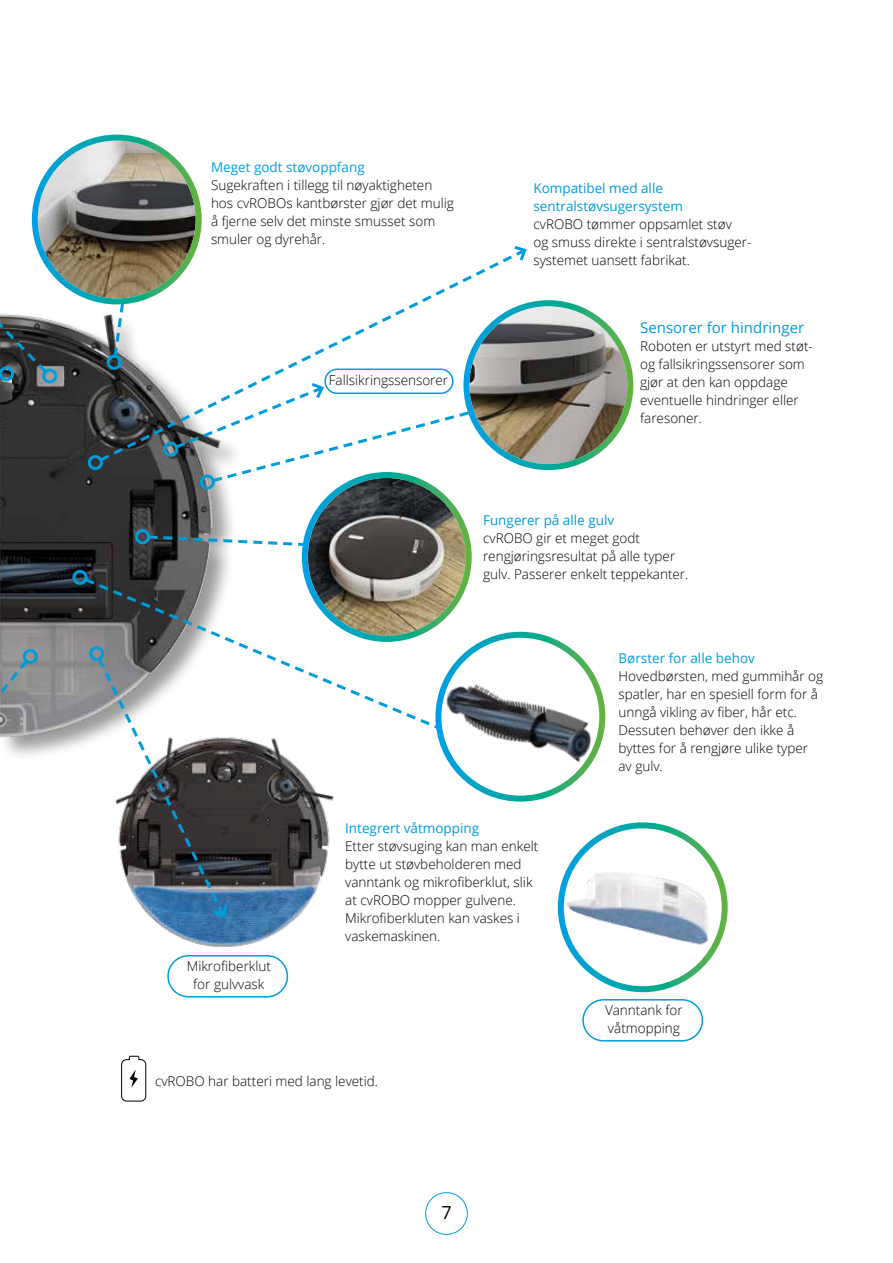
<style>
.page{position:relative;width:893px;height:1263px;background:#fff}
.page>*{position:absolute;margin:0;border:0;box-sizing:border-box;transform-origin:0 0}
.t1{font:18px "Open Sans";color:#000}
.t2{font:15px "Open Sans";color:#009cda}
.t3{font:300 13.5px/18px "Open Sans";color:#000}
.t4{font:13.5px/18px "Open Sans";color:#009cda}
.t5{font:13.5px "Open Sans";color:#009fe3}
</style>
<div class="page">
<img style="left:0;top:262px;width:232px;height:493px">
<img style="left:564px;top:828px;width:158px;height:158px;border-radius:79px">
<div style="left:558px;top:822px;width:170px;height:170px;border:6px solid #fff;border-radius:50%"></div>
<img style="left:153px;top:745px;width:181px;height:213px">
<div style="left:200px;top:475px;width:15px;height:15px;border:3px solid #009cda;border-radius:50%"></div>
<svg style="left:97px;top:246px;width:432px;height:218px"></svg>
<div style="left:88px;top:455px;width:15px;height:15px;border:3px solid #009cda;border-radius:50%"></div>
<svg style="left:511px;top:246px;width:18px;height:18px"></svg>
<svg style="left:112px;top:303px;width:18px;height:57px"></svg>
<div style="left:107px;top:355px;width:15px;height:15px;border:3px solid #009cda;border-radius:50%"></div>
<div style="left:42px;top:368px;width:15px;height:15px;border:3px solid #009cda;border-radius:50%"></div>
<svg style="left:0;top:238px;width:50px;height:143px"></svg>
<div style="left:163px;top:442px;width:15px;height:15px;border:3px solid #009cda;border-radius:50%"></div>
<svg style="left:172px;top:380px;width:329px;height:104px"></svg>
<svg style="left:145px;top:534px;width:166px;height:17px"></svg>
<div style="left:135px;top:529px;width:15px;height:15px;border:3px solid #009cda;border-radius:50%"></div>
<svg style="left:0;top:396px;width:2px;height:20px"></svg>
<svg style="left:82px;top:576px;width:388px;height:169px"></svg>
<div style="left:73px;top:570px;width:15px;height:15px;border:3px solid #009cda;border-radius:50%"></div>
<svg style="left:0;top:657px;width:31px;height:99px;background:#9a9ea1"></svg>
<div style="left:23px;top:649px;width:15px;height:15px;border:3px solid #009cda;border-radius:50%"></div>
<div style="left:89px;top:646px;width:15px;height:15px;border:3px solid #009cda;border-radius:50%"></div>
<svg style="left:95px;top:655px;width:135px;height:264px"></svg>
<img style="left:38px;top:141px;width:158px;height:157px;border-radius:79px">
<div style="left:32px;top:135px;width:170px;height:169px;border:6px solid #fff;border-radius:50%"></div>
<img style="left:469px;top:306px;width:158px;height:158px;border-radius:79px">
<div style="left:463px;top:300px;width:170px;height:170px;border:6px solid #fff;border-radius:50%"></div>
<img style="left:308px;top:478px;width:158px;height:158px;border-radius:79px">
<div style="left:302px;top:472px;width:170px;height:170px;border:6px solid #fff;border-radius:50%"></div>
<img style="left:427px;top:626px;width:179px;height:176px">
<div style="left:324px;top:368px;width:129px;height:26px;border:2px solid #009cda;border-radius:12px"></div>
<div style="left:582px;top:999px;width:121px;height:42px;border:2px solid #009cda;border-radius:21px"></div>
<div style="left:167px;top:955px;width:121px;height:42px;border:2px solid #009cda;border-radius:21px"></div>
<div style="left:425px;top:1192px;width:43px;height:43px;border:1px solid #009fe3;border-radius:50%"></div>
<svg style="left:121px;top:1056px;width:25px;height:45px"></svg>
<p class="t5" style="left:211px;top:158px;width:155px">Meget godt støvoppfang</p>
<p class="t3" style="left:211px;top:176px;width:244px">Sugekraften i tillegg til nøyaktigheten hos cvROBOs kantbørster gjør det mulig å fjerne selv det minste smusset som smuler og dyrehår.</p>
<p class="t3" style="left:329px;top:371px;width:121px">Fallsikringssensorer</p>
<p class="t4" style="left:533px;top:179px;width:151px">Kompatibel med alle sentralstøvsugersystem</p>
<p class="t3" style="left:533px;top:215px;width:219px">cvROBO tømmer oppsamlet støv<br>og smuss direkte i sentralstøvsuger&shy;systemet uansett fabrikat.</p>
<p class="t2" style="left:640px;top:317px;width:166px">Sensorer for hindringer</p>
<p class="t3" style="left:640px;top:336px;width:174px">Roboten er utstyrt med støt&shy;og fallsikringssensorer som gjør at den kan oppdage eventuelle hindringer eller faresoner.</p>
<p class="t4" style="left:483px;top:511px;width:133px">Fungerer på alle gulv</p>
<p class="t3" style="left:483px;top:529px;width:207px">cvROBO gir et meget godt rengjøringsresultat på alle typer gulv. Passerer enkelt teppekanter.</p>
<p class="t4" style="left:618px;top:649px;width:138px">Børster for alle behov</p>
<p class="t3" style="left:618px;top:667px;width:206px">Hovedbørsten, med gummihår og spatler, har en spesiell form for å unngå vikling av fiber, hår etc.<br>Dessuten behøver den ikke å byttes for å rengjøre ulike typer av gulv.</p>
<p class="t3" style="left:187px;top:956px;width:86px;text-align:center">Mikrofiberklut for gulvvask</p>
<p class="t4" style="left:345px;top:819px;width:136px">Integrert våtmopping</p>
<p class="t3" style="left:345px;top:837px;width:195px">Etter støvsuging kan man enkelt bytte ut støvbeholderen med vanntank og mikrofiberklut, slik at cvROBO mopper gulvene.<br>Mikrofiberkluten kan vaskes i vaskemaskinen.</p>
<p class="t3" style="left:155px;top:1072px;width:225px">cvROBO har batteri med lang levetid.</p>
<h1 class="t1" style="left:441px;top:1200px;width:12px">7</h1>
<p class="t3" style="left:605px;top:1000px;width:79px">Vanntank for våtmopping</p>
</div>
